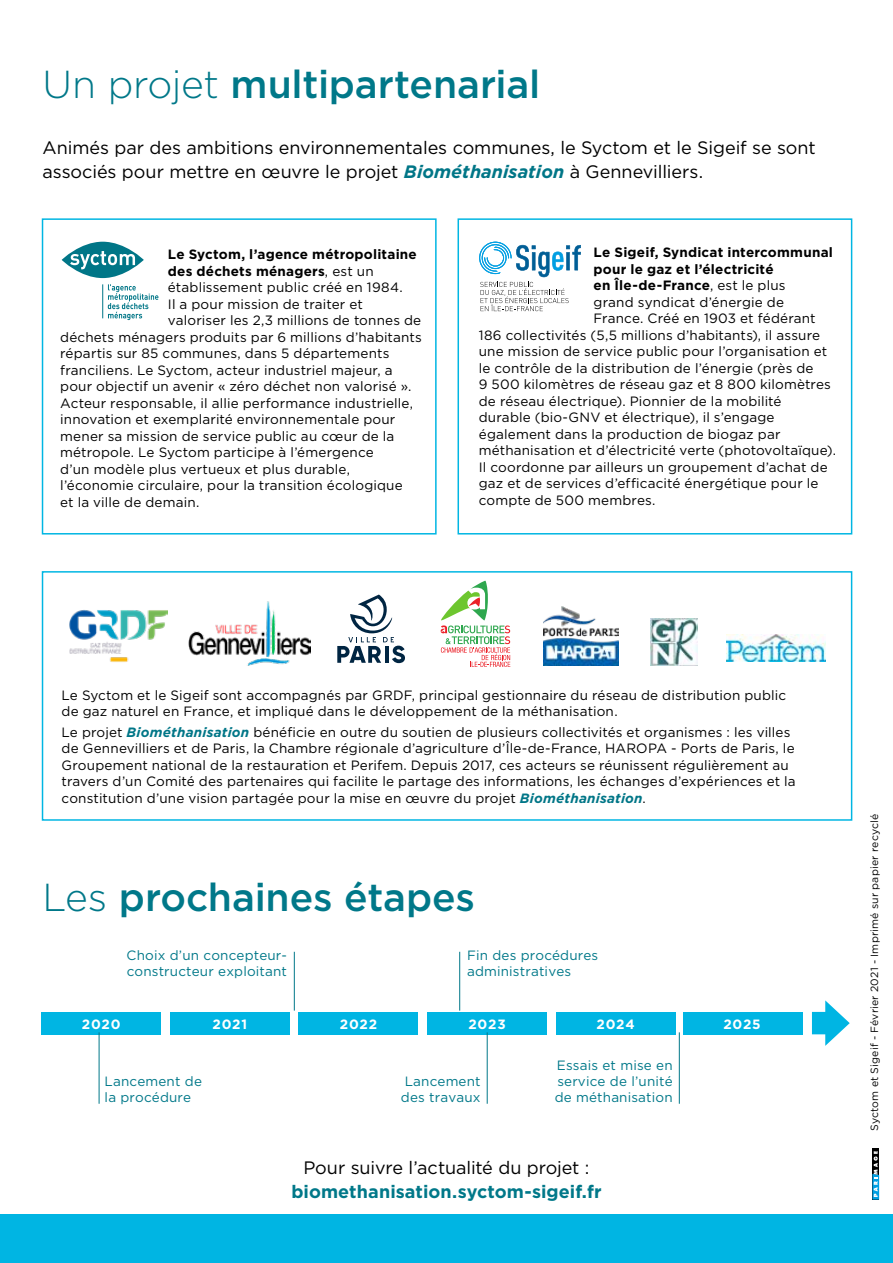
<style>
.page{position:relative;width:893px;height:1263px;background:#fff}
.page>*{position:absolute;margin:0;border:0;box-sizing:border-box;transform-origin:0 0}
.t1{font:500 39px "Gotham";letter-spacing:-.005em;color:#007889}
.t2{font:18px/24px "Gotham";letter-spacing:-.005em;color:#000}
.t3{font:700 18px "Gotham";letter-spacing:.005em;color:#007889}
.t4{font:13.5px/16.5px "Gotham";letter-spacing:.01em;color:#000}
.t5{font:13.5px/16.2px "Gotham";letter-spacing:.01em;color:#007889}
.t6{font:700 13.5px "Gotham";letter-spacing:.015em;color:#000}
.t7{font:700 13.5px "Gotham";letter-spacing:.06em;color:#fff}
.t8{font:10.5px "Gotham";letter-spacing:.02em;color:#000}
.s1{font-weight:300}
.s2{font-weight:700;font-style:italic;color:#007687}
.s3{font-weight:400}
</style>
<div class="page">
<div style="left:42px;top:218px;width:395px;height:316px;background:#fff;border:2px solid #00b6e3"></div>
<div style="left:42px;top:571px;width:810px;height:250px;background:#fff;border:2px solid #00b6e3"></div>
<div style="left:457px;top:218px;width:395px;height:316px;background:#fff;border:2px solid #00b6e3"></div>
<svg style="left:479px;top:242px;width:102px;height:69px"></svg>
<svg style="left:62px;top:242px;width:82px;height:36px"></svg>
<svg style="left:70px;top:251px;width:65px;height:18px"></svg>
<svg style="left:108px;top:284px;width:50px;height:36px"></svg>
<hr style="left:102px;top:284px;width:1px;height:34px;background:#007687">
<svg style="left:337px;top:594px;width:68px;height:69px"></svg>
<div style="left:0;top:1214px;width:893px;height:49px;background:#00b5e3"></div>
<img style="left:189px;top:601px;width:122px;height:65px">
<img style="left:650px;top:619px;width:48px;height:47px">
<img style="left:69px;top:610px;width:99px;height:52px">
<img style="left:727px;top:635px;width:98px;height:26px">
<img style="left:543px;top:606px;width:75px;height:60px">
<div style="left:872px;top:1148px;width:7px;height:51px;background:#000"></div>
<svg style="left:872px;top:1151px;width:7px;height:48px"></svg>
<svg style="left:441px;top:581px;width:69px;height:86px"></svg>
<div style="left:812px;top:1012px;width:23px;height:22px;background:#00b5e3"></div>
<svg style="left:825px;top:1000px;width:25px;height:46px"></svg>
<div style="left:42px;top:1012px;width:119px;height:22px;background:#00b5e3"></div>
<div style="left:170px;top:1012px;width:119px;height:22px;background:#00b5e3"></div>
<div style="left:299px;top:1012px;width:119px;height:22px;background:#00b5e3"></div>
<div style="left:427px;top:1012px;width:120px;height:22px;background:#00b5e3"></div>
<div style="left:556px;top:1012px;width:119px;height:22px;background:#00b5e3"></div>
<div style="left:684px;top:1012px;width:119px;height:22px;background:#00b5e3"></div>
<hr style="left:679px;top:1032px;width:1px;height:72px;background:#007889">
<hr style="left:487px;top:1032px;width:1px;height:72px;background:#007889">
<hr style="left:99px;top:1032px;width:1px;height:72px;background:#007889">
<hr style="left:294px;top:952px;width:1px;height:58px;background:#007889">
<hr style="left:459px;top:952px;width:1px;height:58px;background:#007889">
<h1 class="t1" style="left:43px;top:62px;width:499px"><span class="s1">Un projet</span> multipartenarial</h1>
<h2 class="t2" style="left:43px;top:135px;width:775px">Animés par des ambitions environnementales communes, le Syctom et le Sigeif se sont associés pour mettre en œuvre le projet <span class="s2">Biométhanisation</span> à Gennevilliers.</h2>
<p class="t6" style="left:168px;top:247px;width:250px">Le Syctom, l’agence métropolitaine</p>
<p class="t6" style="left:168px;top:263px;width:207px">des déchets ménagers<span class="s3">, est un</span></p>
<p class="t4" style="left:168px;top:279px;width:236px">établissement public créé en 1984.</p>
<p class="t4" style="left:168px;top:295px;width:196px">Il a pour mission de traiter et</p>
<p class="t4" style="left:168px;top:312px;width:255px">valoriser les 2,3 millions de tonnes de</p>
<p class="t4" style="left:60px;top:328px;width:363px">déchets ménagers produits par 6 millions d’habitants</p>
<p class="t4" style="left:60px;top:345px;width:331px">répartis sur 85 communes, dans 5 départements</p>
<p class="t4" style="left:60px;top:361px;width:334px">franciliens. Le Syctom, acteur industriel majeur, a</p>
<p class="t4" style="left:60px;top:378px;width:353px">pour objectif un avenir « zéro déchet non valorisé ».</p>
<p class="t4" style="left:60px;top:394px;width:354px">Acteur responsable, il allie performance industrielle,</p>
<p class="t4" style="left:60px;top:411px;width:337px">innovation et exemplarité environnementale pour</p>
<p class="t4" style="left:60px;top:427px;width:336px">mener sa mission de service public au cœur de la</p>
<p class="t4" style="left:60px;top:444px;width:315px">métropole. Le Syctom participe à l’émergence</p>
<p class="t4" style="left:60px;top:460px;width:291px">d’un modèle plus vertueux et plus durable,</p>
<p class="t4" style="left:60px;top:477px;width:344px">l’économie circulaire, pour la transition écologique</p>
<p class="t4" style="left:60px;top:493px;width:141px">et la ville de demain.</p>
<p class="t6" style="left:594px;top:244px;width:241px">Le Sigeif, Syndicat intercommunal</p>
<p class="t6" style="left:594px;top:261px;width:182px">pour le gaz et l’électricité</p>
<p class="t6" style="left:594px;top:277px;width:194px">en Île-de-France<span class="s3">, est le plus</span></p>
<p class="t4" style="left:594px;top:293px;width:192px">grand syndicat d’énergie de</p>
<p class="t4" style="left:594px;top:310px;width:224px">France. Créé en 1903 et fédérant</p>
<p class="t4" style="left:479px;top:326px;width:343px">186 collectivités (5,5 millions d’habitants), il assure</p>
<p class="t4" style="left:479px;top:343px;width:350px">une mission de service public pour l’organisation et</p>
<p class="t4" style="left:479px;top:359px;width:336px">le contrôle de la distribution de l’énergie (près de</p>
<p class="t4" style="left:479px;top:376px;width:354px">9 500 kilomètres de réseau gaz et 8 800 kilomètres</p>
<p class="t4" style="left:479px;top:392px;width:304px">de réseau électrique). Pionnier de la mobilité</p>
<p class="t4" style="left:479px;top:409px;width:297px">durable (bio-GNV et électrique), il s’engage</p>
<p class="t4" style="left:479px;top:425px;width:303px">également dans la production de biogaz par</p>
<p class="t4" style="left:479px;top:442px;width:359px">méthanisation et d’électricité verte (photovoltaïque).</p>
<p class="t4" style="left:479px;top:458px;width:350px">Il coordonne par ailleurs un groupement d’achat de</p>
<p class="t4" style="left:479px;top:475px;width:341px">gaz et de services d’efficacité énergétique pour le</p>
<p class="t4" style="left:479px;top:491px;width:178px">compte de 500 membres.</p>
<p class="t4" style="left:62px;top:686px;width:726px">Le Syctom et le Sigeif sont accompagnés par GRDF, principal gestionnaire du réseau de distribution public de gaz naturel en France, et impliqué dans le développement de la méthanisation.</p>
<p class="t4" style="left:62px;top:723px;width:735px">Le projet <span class="s2">Biométhanisation</span> bénéficie en outre du soutien de plusieurs collectivités et organismes : les villes de Gennevilliers et de Paris, la Chambre régionale d’agriculture d’Île-de-France, HAROPA - Ports de Paris, le Groupement national de la restauration et Perifem. Depuis 2017, ces acteurs se réunissent régulièrement au travers d’un Comité des partenaires qui facilite le partage des informations, les échanges d’expériences et la constitution d’une vision partagée pour la mise en œuvre du projet <span class="s2">Biométhanisation</span>.</p>
<h1 class="t1" style="left:43px;top:875px;width:434px"><span class="s1">Les</span> prochaines étapes</h1>
<p class="t5" style="left:127px;top:947px;width:162px">Choix d’un concepteur&shy;constructeur exploitant</p>
<p class="t5" style="left:467px;top:947px;width:133px">Fin des procédures administratives</p>
<p class="t7" style="left:82px;top:1016px;width:40px">2020</p>
<p class="t7" style="left:213px;top:1016px;width:36px">2021</p>
<p class="t7" style="left:340px;top:1016px;width:39px">2022</p>
<p class="t7" style="left:468px;top:1016px;width:39px">2023</p>
<p class="t7" style="left:596px;top:1016px;width:40px">2024</p>
<p class="t7" style="left:723px;top:1016px;width:39px">2025</p>
<p class="t5" style="left:105px;top:1073px;width:99px">Lancement de la procédure</p>
<p class="t5" style="left:401px;top:1073px;width:81px">Lancement des travaux</p>
<p class="t5" style="left:555px;top:1057px;width:119px;text-align:justify">Essais et mise en service de l’unité de méthanisation</p>
<h2 class="t2" style="left:303px;top:1155px;width:288px">Pour suivre l’actualité du projet :</h2>
<h2 class="t3" style="left:291px;top:1181px;width:312px">biomethanisation.syctom-sigeif.fr</h2>
<p class="t8" style="left:869px;top:1131px;width:319px;rotate:-90deg">Syctom et Sigeif - Février 2021 - Imprimé sur papier recyclé</p>
</div>
